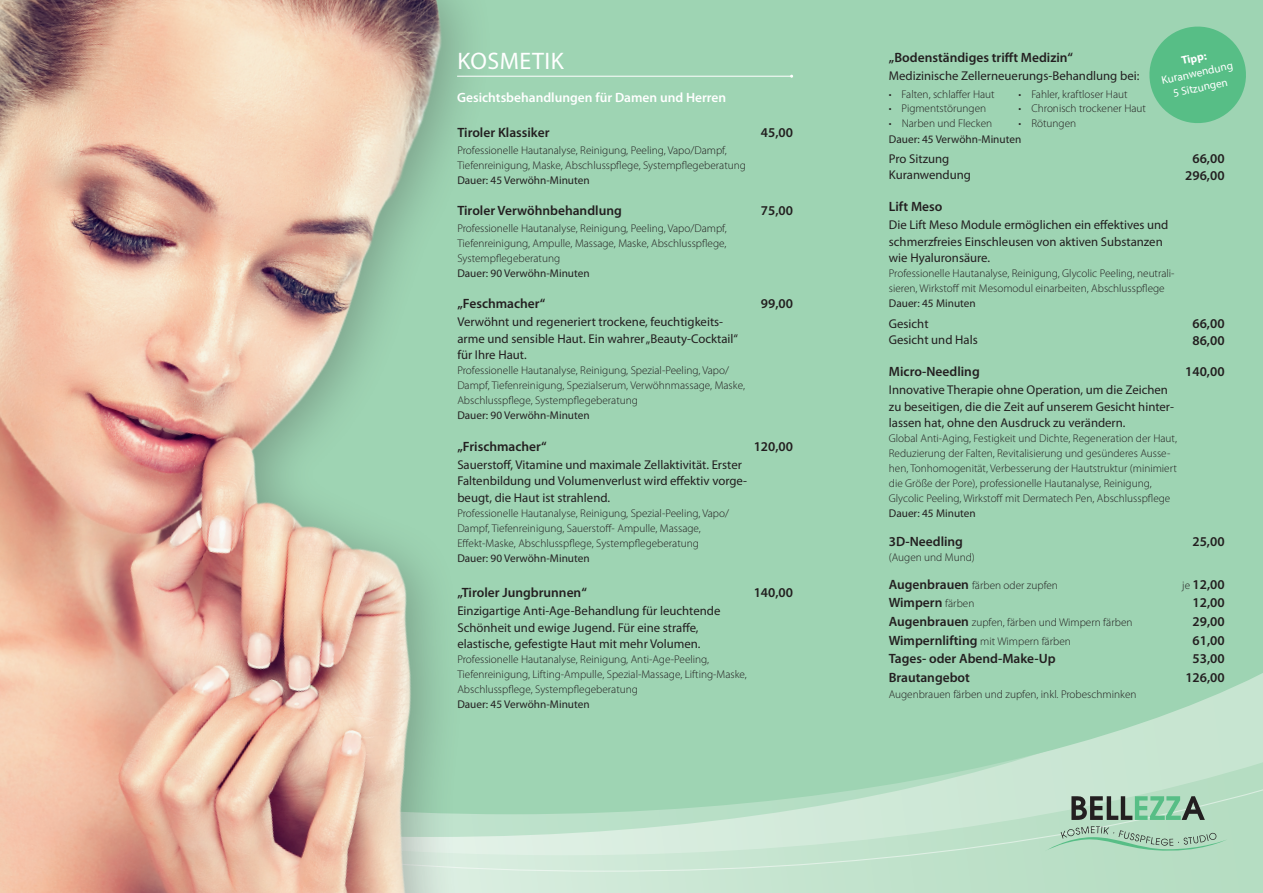
<style>
.page{position:relative;width:1263px;height:893px;background:#fff}
.page>*{position:absolute;margin:0;border:0;box-sizing:border-box;transform-origin:0 0}
.t1{font:24px "Myriad Pro";letter-spacing:.02em;color:#fff}
.t2{font:600 13.5px "Myriad Pro";color:#231f20}
.t3{font:600 13.5px "Myriad Pro";color:#fff}
.t4{font:12.75px/16.5px "Myriad Pro";color:#231f20}
.t5{font:300 11.25px/15px "Myriad Pro";color:#231f20}
.t6{font:11.25px "Myriad Pro";color:#231f20}
.t7{font:11.25px/15px "Myriad Pro";color:#fff;text-align:center}
.t8{font:700 11.25px "Myriad Pro";color:#fff}
.s1{font-weight:600;font-size:13.5px}
.s2{font-weight:300;font-size:11.25px}
</style>
<div class="page">
<svg style="left:1017px;top:246px;width:246px;height:626px;background:#a5d6b8"></svg>
<div style="left:0;top:0;width:1263px;height:246px;background:#9ed4b3"></div>
<svg style="left:1071px;top:796px;width:134px;height:24px;background:#799e87"></svg>
<svg style="left:1045px;top:826px;width:182px;height:27px;background:#aad2b8"></svg>
<img style="left:0;top:0;width:1017px;height:893px">
<hr style="left:457px;top:76px;width:335px;height:1px;background:#fff">
<svg style="left:1149px;top:26px;width:97px;height:97px"></svg>
<h1 class="t1" style="left:457px;top:48px;width:108px">KOSMETIK</h1>
<p class="t3" style="left:457px;top:90px;width:271px">Gesichtsbehandlungen für Damen und Herren</p>
<p class="t2" style="left:457px;top:125px;width:94px">Tiroler Klassiker</p>
<p class="t2" style="left:761px;top:125px;width:34px">45,00</p>
<p class="t5" style="left:457px;top:142px;width:290px">Professionelle Hautanalyse, Reinigung, Peeling, Vapo/Dampf,<br>Tiefenreinigung, Maske, Abschlusspflege, Systempflegeberatung</p>
<p class="t6" style="left:457px;top:174px;width:134px">Dauer: 45 Verwöhn-Minuten</p>
<p class="t2" style="left:457px;top:203px;width:166px">Tiroler Verwöhnbehandlung</p>
<p class="t2" style="left:761px;top:203px;width:34px">75,00</p>
<p class="t5" style="left:457px;top:221px;width:271px;text-align:justify">Professionelle Hautanalyse, Reinigung, Peeling, Vapo/Dampf, Tiefenreinigung, Ampulle, Massage, Maske, Abschlusspflege, Systempflegeberatung</p>
<p class="t6" style="left:457px;top:267px;width:134px">Dauer: 90 Verwöhn-Minuten</p>
<p class="t2" style="left:457px;top:296px;width:90px">„Feschmacher“</p>
<p class="t2" style="left:761px;top:296px;width:34px">99,00</p>
<p class="t4" style="left:457px;top:314px;width:282px">Verwöhnt und regeneriert trockene, feuchtigkeits&shy;arme und sensible Haut. Ein wahrer „Beauty-Cocktail“ für Ihre Haut.</p>
<p class="t5" style="left:457px;top:363px;width:289px">Professionelle Hautanalyse, Reinigung, Spezial-Peeling, Vapo/<br>Dampf, Tiefenreinigung, Spezialserum, Verwöhnmassage, Maske,<br>Abschlusspflege, Systempflegeberatung</p>
<p class="t6" style="left:457px;top:409px;width:134px">Dauer: 90 Verwöhn-Minuten</p>
<p class="t2" style="left:457px;top:439px;width:91px">„Frischmacher“</p>
<p class="t2" style="left:754px;top:439px;width:41px">120,00</p>
<p class="t4" style="left:457px;top:456px;width:291px">Sauerstoff, Vitamine und maximale Zellaktivität. Erster<br>Faltenbildung und Volumenverlust wird effektiv vorge&shy;beugt, die Haut ist strahlend.</p>
<p class="t5" style="left:457px;top:506px;width:273px">Professionelle Hautanalyse, Reinigung, Spezial-Peeling, Vapo/<br>Dampf, Tiefenreinigung, Sauerstoff- Ampulle, Massage,<br>Effekt-Maske, Abschlusspflege, Systempflegeberatung</p>
<p class="t6" style="left:457px;top:552px;width:134px">Dauer: 90 Verwöhn-Minuten</p>
<p class="t2" style="left:457px;top:585px;width:131px">„Tiroler Jungbrunnen“</p>
<p class="t2" style="left:754px;top:585px;width:41px">140,00</p>
<p class="t4" style="left:457px;top:603px;width:265px">Einzigartige Anti-Age-Behandlung für leuchtende<br>Schönheit und ewige Jugend. Für eine straffe, elastische, gefestigte Haut mit mehr Volumen.</p>
<p class="t5" style="left:457px;top:652px;width:291px">Professionelle Hautanalyse, Reinigung, Anti-Age-Peeling,<br>Tiefenreinigung, Lifting-Ampulle, Spezial-Massage, Lifting-Maske,<br>Abschlusspflege, Systempflegeberatung</p>
<p class="t6" style="left:457px;top:698px;width:134px">Dauer: 45 Verwöhn-Minuten</p>
<p class="t2" style="left:889px;top:50px;width:186px">„Bodenständiges trifft Medizin“</p>
<p class="t4" style="left:889px;top:68px;width:252px">Medizinische Zellerneuerungs-Behandlung bei:</p>
<p class="t5" style="left:889px;top:86px;width:107px">• Falten, schlaffer Haut</p>
<p class="t5" style="left:1018px;top:86px;width:111px">• Fahler, kraftloser Haut</p>
<p class="t5" style="left:889px;top:101px;width:99px">• Pigmentstörungen</p>
<p class="t5" style="left:1018px;top:101px;width:129px">• Chronisch trockener Haut</p>
<p class="t5" style="left:889px;top:116px;width:105px">• Narben und Flecken</p>
<p class="t5" style="left:1018px;top:116px;width:59px">• Rötungen</p>
<p class="t6" style="left:889px;top:133px;width:134px">Dauer: 45 Verwöhn-Minuten</p>
<p class="t4" style="left:889px;top:151px;width:62px">Pro Sitzung</p>
<p class="t2" style="left:1192px;top:151px;width:34px">66,00</p>
<p class="t4" style="left:889px;top:167px;width:84px">Kuranwendung</p>
<p class="t2" style="left:1185px;top:168px;width:41px">296,00</p>
<p class="t2" style="left:889px;top:199px;width:55px">Lift Meso</p>
<p class="t4" style="left:889px;top:217px;width:281px">Die Lift Meso Module ermöglichen ein effektives und schmerzfreies Einschleusen von aktiven Substanzen wie Hyaluronsäure.</p>
<p class="t5" style="left:889px;top:266px;width:287px">Professionelle Hautanalyse, Reinigung, Glycolic Peeling, neutrali&shy;sieren, Wirkstoff mit Mesomodul einarbeiten, Abschlusspflege</p>
<p class="t6" style="left:889px;top:297px;width:88px">Dauer: 45 Minuten</p>
<p class="t4" style="left:889px;top:315px;width:41px">Gesicht</p>
<p class="t2" style="left:1192px;top:316px;width:34px">66,00</p>
<p class="t4" style="left:889px;top:332px;width:90px">Gesicht und Hals</p>
<p class="t2" style="left:1192px;top:333px;width:34px">86,00</p>
<p class="t2" style="left:889px;top:364px;width:92px">Micro-Needling</p>
<p class="t2" style="left:1185px;top:364px;width:41px">140,00</p>
<p class="t4" style="left:889px;top:382px;width:287px">Innovative Therapie ohne Operation, um die Zeichen zu beseitigen, die die Zeit auf unserem Gesicht hinter&shy;lassen hat, ohne den Ausdruck zu verändern.</p>
<p class="t5" style="left:889px;top:431px;width:290px">Global Anti-Aging, Festigkeit und Dichte, Regeneration der Haut, Reduzierung der Falten, Revitalisierung und gesünderes Ausse&shy;hen, Tonhomogenität, Verbesserung der Hautstruktur (minimiert die Größe der Pore), professionelle Hautanalyse, Reinigung, Glycolic Peeling, Wirkstoff mit Dermatech Pen, Abschlusspflege</p>
<p class="t6" style="left:889px;top:507px;width:88px">Dauer: 45 Minuten</p>
<p class="t2" style="left:889px;top:534px;width:76px">3D-Needling</p>
<p class="t5" style="left:889px;top:550px;width:87px">(Augen und Mund)</p>
<p class="t8" style="left:1180px;top:55px;width:27px;rotate:-12deg">Tipp:</p>
<p class="t7" style="left:1160px;top:73px;width:74px;rotate:-12deg">Kuranwendung<br>5 Sitzungen</p>
<p class="t2" style="left:1192px;top:534px;width:34px">25,00</p>
<p class="t5" style="left:889px;top:578px;width:171px"><span class="s1">Augenbrauen</span> färben oder zupfen</p>
<p class="t2" style="left:1182px;top:577px;width:44px"><span class="s2">je</span> 12,00</p>
<p class="t2" style="left:889px;top:595px;width:87px">Wimpern <span class="s2">färben</span></p>
<p class="t2" style="left:1192px;top:595px;width:34px">12,00</p>
<p class="t5" style="left:889px;top:615px;width:245px"><span class="s1">Augenbrauen</span> zupfen, färben und Wimpern färben</p>
<p class="t2" style="left:1192px;top:614px;width:34px">29,00</p>
<p class="t5" style="left:889px;top:633px;width:184px"><span class="s1">Wimpernlifting</span> mit Wimpern färben</p>
<p class="t2" style="left:1192px;top:633px;width:34px">61,00</p>
<p class="t2" style="left:889px;top:651px;width:169px">Tages- oder Abend-Make-Up</p>
<p class="t2" style="left:1192px;top:651px;width:34px">53,00</p>
<p class="t2" style="left:889px;top:670px;width:83px">Brautangebot</p>
<p class="t2" style="left:1185px;top:670px;width:41px">126,00</p>
<p class="t5" style="left:889px;top:687px;width:249px">Augenbrauen färben und zupfen, inkl. Probeschminken</p>
</div>
